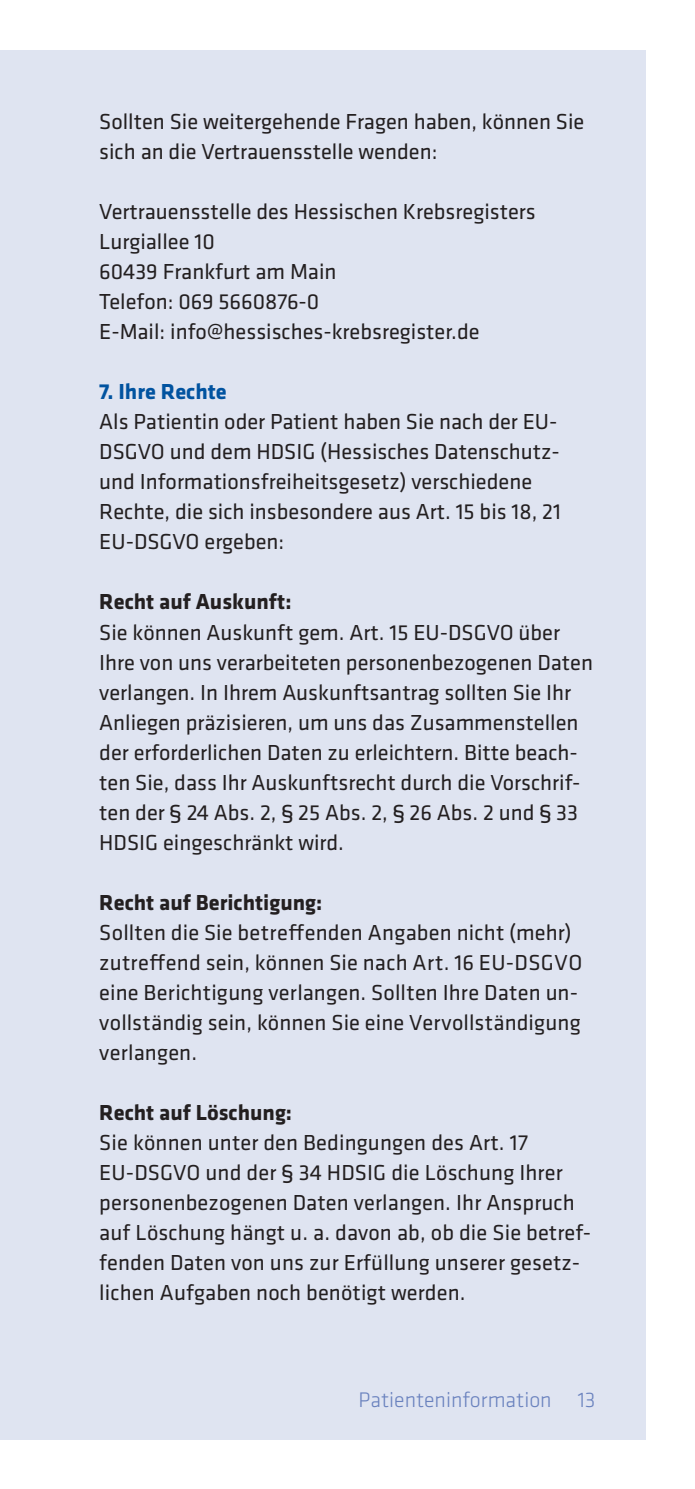
<style>
.page{position:relative;width:695px;height:1489px;background:#fff}
.page>*{position:absolute;margin:0;border:0;box-sizing:border-box;transform-origin:0 0}
.t1{font:22.5px/30px "Klavika";color:#231f20}
.t2{font:700 22.5px "Klavika";color:#231f20}
.t3{font:700 22.5px "Klavika";color:#0153a0}
.t4{font:300 22px "Klavika";color:#6a82be}
.s1{font-family:"Etelka Text";font-size:20px}
</style>
<div class="page">
<div style="left:0;top:50px;width:645px;height:1389px;background:#dfe4f1"></div>
<p class="t1" style="left:99px;top:106px;width:486px">Sollten Sie weitergehende Fragen haben, können Sie sich an die Vertrauensstelle wenden:</p>
<p class="t1" style="left:99px;top:196px;width:438px">Vertrauensstelle des Hessischen Krebsregisters<br>Lurgiallee 10<br>60439 Frankfurt am Main<br>Telefon: 069 5660876-0<br>E-Mail: info@hessisches-krebsregister.de</p>
<p class="t3" style="left:99px;top:375px;width:129px">7. Ihre Rechte</p>
<p class="t1" style="left:99px;top:406px;width:463px">Als Patientin oder Patient haben Sie nach der EU-DSGVO und dem HDSIG (Hessisches Datenschutz&shy;und Informationsfreiheitsgesetz) verschiedene Rechte, die sich insbesondere aus Art. 15 bis 18, 21<br>EU-DSGVO ergeben:</p>
<p class="t2" style="left:99px;top:585px;width:194px">Recht auf Auskunft:</p>
<p class="t1" style="left:99px;top:616px;width:495px">Sie können Auskunft gem. Art. 15 EU-DSGVO über Ihre von uns verarbeiteten personenbezogenen Daten verlangen. In Ihrem Auskunftsantrag sollten Sie Ihr Anliegen präzisieren, um uns das Zusammenstellen der erforderlichen Daten zu erleichtern. Bitte beach&shy;ten Sie, dass Ihr Auskunftsrecht durch die Vorschrif&shy;ten der <span class="s1">§</span> 24 Abs. 2, <span class="s1">§</span> 25 Abs. 2, <span class="s1">§</span> 26 Abs. 2 und <span class="s1">§</span> 33<br>HDSIG eingeschränkt wird.</p>
<p class="t2" style="left:99px;top:885px;width:224px">Recht auf Berichtigung:</p>
<p class="t1" style="left:99px;top:916px;width:484px">Sollten die Sie betreffenden Angaben nicht (mehr) zutreffend sein, können Sie nach Art. 16 EU-DSGVO eine Berichtigung verlangen. Sollten Ihre Daten un&shy;vollständig sein, können Sie eine Vervollständigung verlangen.</p>
<p class="t2" style="left:99px;top:1095px;width:194px">Recht auf Löschung:</p>
<p class="t1" style="left:99px;top:1126px;width:493px">Sie können unter den Bedingungen des Art. 17<br>EU-DSGVO und der <span class="s1">§</span> 34 HDSIG die Löschung Ihrer personenbezogenen Daten verlangen. Ihr Anspruch auf Löschung hängt u. a. davon ab, ob die Sie betref&shy;fenden Daten von uns zur Erfüllung unserer gesetz&shy;lichen Aufgaben noch benötigt werden.</p>
<p class="t4" style="left:358px;top:1386px;width:238px">Patienteninformation 13</p>
</div>
